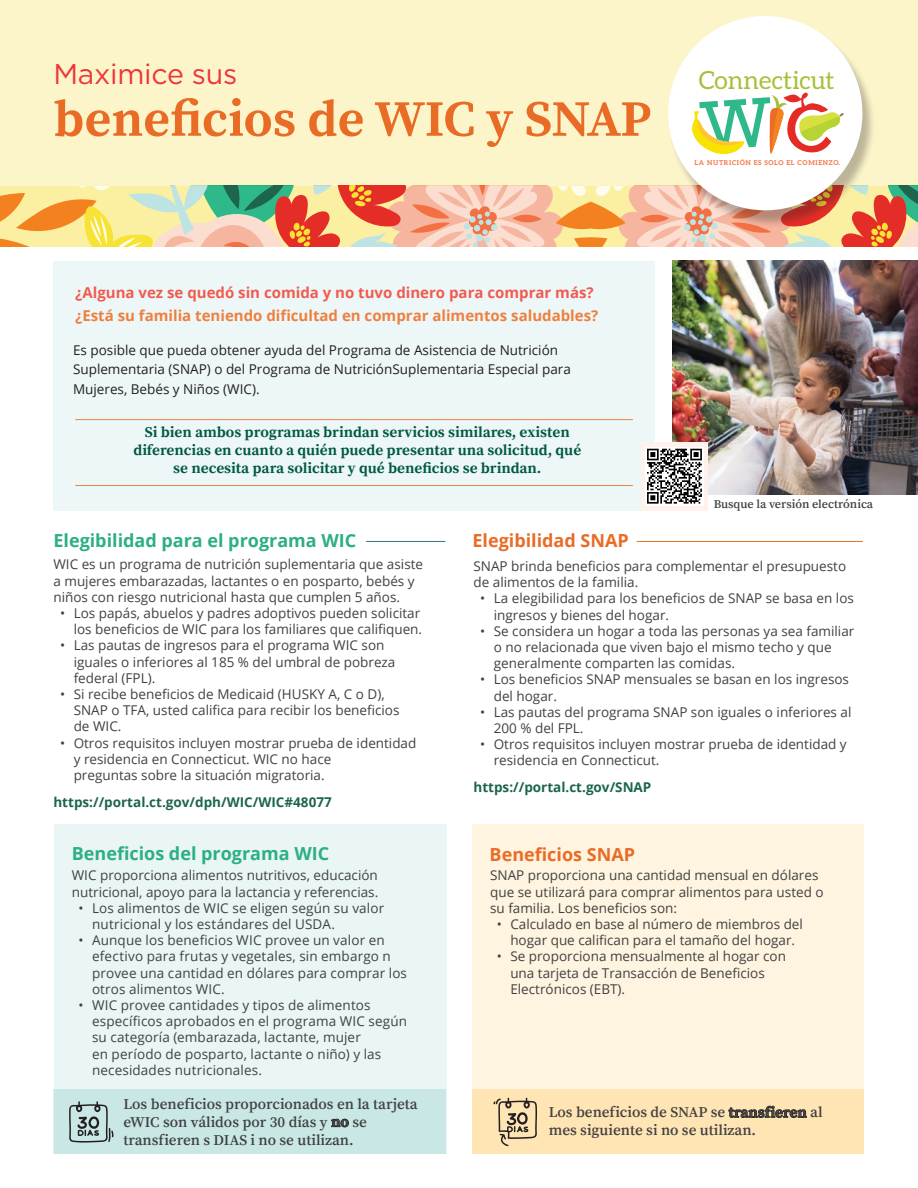
<style>
.page{position:relative;width:918px;height:1188px;background:#fff}
.page>*{position:absolute;margin:0;border:0;box-sizing:border-box;transform-origin:0 0}
.t1{font:700 51px "Source Serif Pro";color:#e96c26}
.t2{font:28.5px "Gotham HTF";letter-spacing:-.01em;color:#ef353a}
.t3{font:25.05px "Aleo";color:#a7c039}
.t4{font:700 18px "Open Sans";color:#2caf83}
.t5{font:700 18px "Open Sans";color:#e96c26}
.t6{font:600 15px/18px "Source Serif Pro";color:#414142}
.t7{font:700 15px/18px "Source Serif Pro";color:#005941;text-align:center}
.t8{font:700 15px "Open Sans";color:#ed803f}
.t9{font:700 15px "Open Sans";color:#f15b4f}
.t10{font:13.5px/16.2px "Open Sans";color:#414142}
.t11{font:13.5px/19.5px "Open Sans";color:#231f20}
.t12{font:700 13.5px "Open Sans";color:#1d654e}
.t13{font:600 12px "Source Serif Pro";color:#414142}
.t14{font:700 6.75px "Aleo";letter-spacing:.1em;color:#f37043}
.s1{font-weight:700;color:#231f20}
</style>
<div class="page">
<svg style="left:0;top:186px;width:918px;height:61px;background:#e7bb8c"></svg>
<div style="left:0;top:0;width:918px;height:186px;background:#fdf5ca"></div>
<div style="left:473px;top:825px;width:391px;height:329px;background:#fff4e0"></div>
<hr style="left:366px;top:541px;width:79px;height:1px;background:#30747c">
<hr style="left:637px;top:541px;width:226px;height:1px;background:#df7526">
<div style="left:668px;top:20px;width:209px;height:208px;background:#231f20;opacity:.3"></div>
<div style="left:668px;top:16px;width:194px;height:194px;background:#fff;border-radius:50%"></div>
<div style="left:53px;top:261px;width:602px;height:250px;background:#edf7f8"></div>
<div style="left:473px;top:1090px;width:391px;height:64px;background:#ffe4b4"></div>
<div style="left:54px;top:825px;width:392px;height:329px;background:#e9f6f5"></div>
<div style="left:53px;top:1090px;width:393px;height:64px;background:#c9e8e5"></div>
<hr style="left:76px;top:419px;width:557px;height:1px;background:#ed803f">
<hr style="left:76px;top:485px;width:557px;height:1px;background:#ed803f">
<img style="left:673px;top:261px;width:245px;height:234px">
<div style="left:641px;top:442px;width:67px;height:69px;background:#fff2ec"></div>
<svg style="left:69px;top:1101px;width:45px;height:42px"></svg>
<svg style="left:494px;top:1098px;width:43px;height:48px"></svg>
<svg style="left:645px;top:447px;width:59px;height:58px;background:#8e8e8e"></svg>
<svg style="left:692px;top:92px;width:152px;height:62px"></svg>
<h2 class="t2" style="left:53px;top:58px;width:185px">Maximice sus</h2>
<h1 class="t1" style="left:53px;top:89px;width:599px">beneficios de WIC y SNAP</h1>
<h3 class="t3" style="left:699px;top:66px;width:137px">Connecticut</h3>
<p class="t14" style="left:694px;top:158px;width:147px">LA NUTRICIÓN ES SOLO EL COMIENZO.</p>
<p class="t9" style="left:75px;top:282px;width:520px">¿Alguna vez se quedó sin comida y no tuvo dinero para comprar más?</p>
<p class="t8" style="left:75px;top:305px;width:525px">¿Está su familia teniendo dificultad en comprar alimentos saludables?</p>
<p class="t11" style="left:73px;top:340px;width:499px">Es posible que pueda obtener ayuda del Programa de Asistencia de Nutrición<br>Suplementaria (SNAP) o del Programa de NutriciónSuplementaria Especial para<br>Mujeres, Bebés y Niños (WIC).</p>
<p class="t7" style="left:133px;top:423px;width:449px">Si bien ambos programas brindan servicios similares, existen diferencias en cuanto a quién puede presentar una solicitud, qué se necesita para solicitar y qué beneficios se brindan.</p>
<h3 class="t4" style="left:53px;top:528px;width:304px">Elegibilidad para el programa WIC</h3>
<h3 class="t5" style="left:472px;top:528px;width:158px">Elegibilidad SNAP</h3>
<p class="t13" style="left:714px;top:497px;width:161px">Busque la versión electrónica</p>
<p class="t10" style="left:53px;top:556px;width:371px">WIC es un programa de nutrición suplementaria que asiste a mujeres embarazadas, lactantes o en posparto, bebés y niños con riesgo nutricional hasta que cumplen 5 años.</p>
<p class="t10" style="left:60px;top:605px;width:363px;text-align:right">• Los papás, abuelos y padres adoptivos pueden solicitar los beneficios de WIC para los familiares que califiquen.</p>
<p class="t10" style="left:74px;top:637px;width:323px;text-indent:-14px">• Las pautas de ingresos para el programa WIC son iguales o inferiores al 185 % del umbral de pobreza federal (FPL).</p>
<p class="t10" style="left:74px;top:686px;width:327px;text-indent:-14px">• Si recibe beneficios de Medicaid (HUSKY A, C o D),<br>SNAP o TFA, usted califica para recibir los beneficios de WIC.</p>
<p class="t10" style="left:74px;top:734px;width:344px;text-indent:-14px">• Otros requisitos incluyen mostrar prueba de identidad y residencia en Connecticut. WIC no hace<br>preguntas sobre la situación migratoria.</p>
<p class="t12" style="left:53px;top:792px;width:280px">https://portal.ct.gov/dph/WIC/WIC#48077</p>
<h3 class="t4" style="left:72px;top:840px;width:259px">Beneficios del programa WIC</h3>
<p class="t10" style="left:72px;top:867px;width:308px">WIC proporciona alimentos nutritivos, educación nutricional, apoyo para la lactancia y referencias.</p>
<p class="t10" style="left:92px;top:900px;width:294px;text-indent:-14px">• Los alimentos de WIC se eligen según su valor nutricional y los estándares del USDA.</p>
<p class="t10" style="left:92px;top:932px;width:317px;text-indent:-14px">• Aunque los beneficios WIC provee un valor en efectivo para frutas y vegetales, sin embargo n provee una cantidad en dólares para comprar los otros alimentos WIC.</p>
<p class="t10" style="left:92px;top:997px;width:317px;text-indent:-14px">• WIC provee cantidades y tipos de alimentos específicos aprobados en el programa WIC según su categoría (embarazada, lactante, mujer<br>en período de posparto, lactante o niño) y las necesidades nutricionales.</p>
<p class="t6" style="left:123px;top:1095px;width:296px">Los beneficios proporcionados en la tarjeta eWIC son válidos por 30 días y <span class="s1">no</span> se transfieren s DIAS i no se utilizan.</p>
<p class="t10" style="left:474px;top:558px;width:374px">SNAP brinda beneficios para complementar el presupuesto de alimentos de la familia.</p>
<p class="t10" style="left:494px;top:590px;width:362px;text-indent:-14px">• La elegibilidad para los beneficios de SNAP se basa en los ingresos y bienes del hogar.</p>
<p class="t10" style="left:494px;top:622px;width:362px;text-indent:-14px">• Se considera un hogar a toda las personas ya sea familiar o no relacionada que viven bajo el mismo techo y que generalmente comparten las comidas.</p>
<p class="t10" style="left:494px;top:671px;width:357px;text-indent:-14px">• Los beneficios SNAP mensuales se basan en los ingresos del hogar.</p>
<p class="t10" style="left:494px;top:703px;width:359px;text-indent:-14px">• Las pautas del programa SNAP son iguales o inferiores al<br>200 % del FPL.</p>
<p class="t10" style="left:494px;top:736px;width:355px;text-indent:-14px">• Otros requisitos incluyen mostrar prueba de identidad y residencia en Connecticut.</p>
<p class="t12" style="left:474px;top:778px;width:179px">https://portal.ct.gov/SNAP</p>
<h3 class="t5" style="left:490px;top:842px;width:147px">Beneficios SNAP</h3>
<p class="t10" style="left:490px;top:867px;width:335px">SNAP proporciona una cantidad mensual en dólares que se utilizará para comprar alimentos para usted o su familia. Los beneficios son:</p>
<p class="t10" style="left:497px;top:916px;width:308px;text-align:center">• Calculado en base al número de miembros del hogar que califican para el tamaño del hogar.</p>
<p class="t10" style="left:510px;top:948px;width:277px;text-indent:-14px">• Se proporciona mensualmente al hogar con una tarjeta de Transacción de Beneficios<br>Electrónicos (EBT).</p>
<p class="t6" style="left:549px;top:1104px;width:275px">Los beneficios de SNAP se <span class="s1">transfieren</span> al mes siguiente si no se utilizan.</p>
</div>
